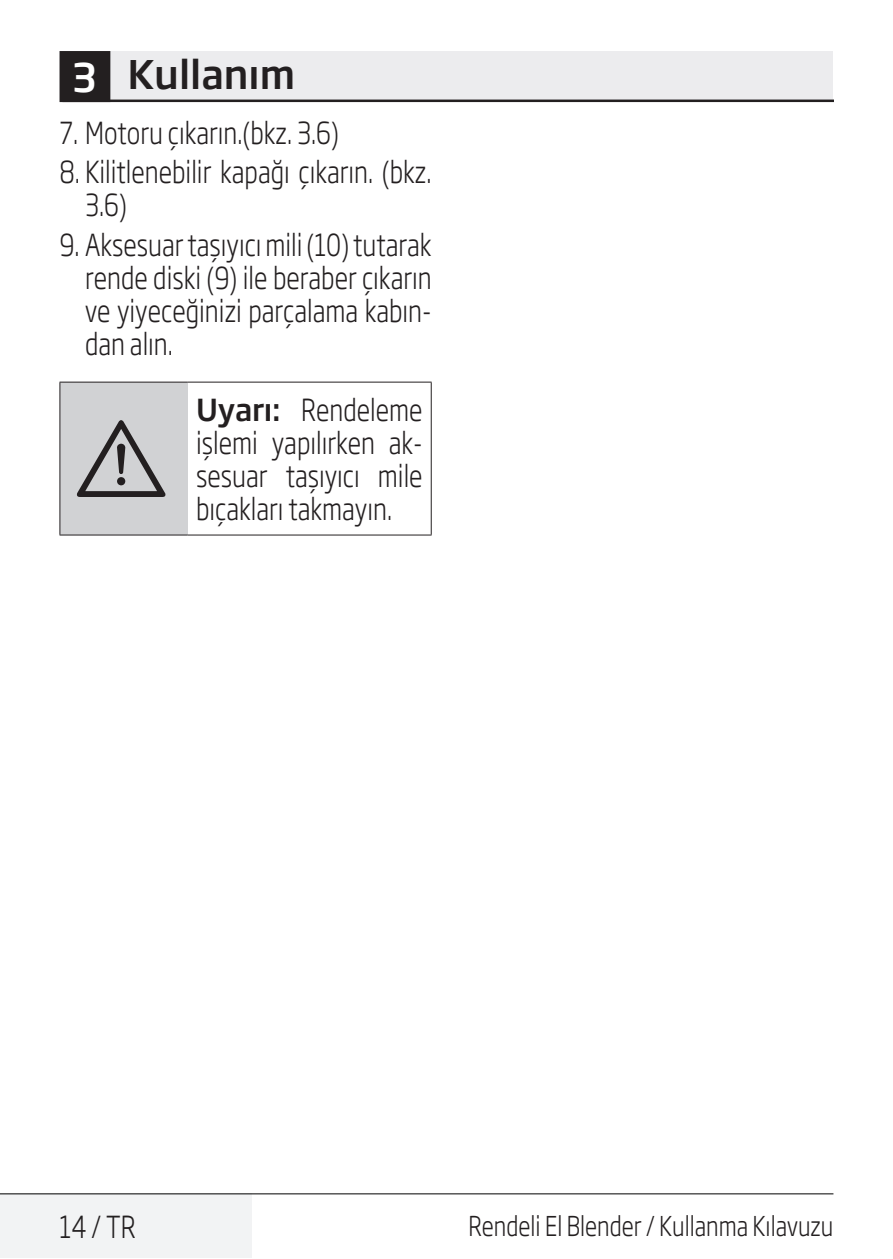
<style>
.page{position:relative;width:893px;height:1259px;background:#fff}
.page>*{position:absolute;margin:0;border:0;box-sizing:border-box;transform-origin:0 0}
.t1{font:96px "ZIWARNUN";color:#231f20}
.Unite_Baslik_Icerik{font:500 39px "Soho Gothic Pro";color:#231f20}
.Duz_Metin{font:300 30px/33px "Soho Gothic Pro";color:#231f20;text-align:justify;scale:.8 1}
.t2{font:300 27px "Soho Gothic Pro";color:#231f20;scale:.8 1}
.s1{color:#fff}
.s2{font-weight:500}
</style>
<div class="page">
<div style="left:62px;top:51px;width:771px;height:50px;background:#ececee"></div>
<hr style="left:62px;top:100px;width:771px;height:2px;background:#231f20">
<div style="left:61px;top:53px;width:48px;height:48px;background:#231f20"></div>
<div style="left:60px;top:51px;width:50px;height:51px;border:3px solid #231f20"></div>
<div style="left:0;top:1193px;width:252px;height:64px;background:#f2f3f4"></div>
<hr style="left:0;top:1193px;width:833px;height:1px;background:#000">
<div style="left:60px;top:382px;width:128px;height:153px;background:#d1d2d4"></div>
<hr style="left:188px;top:381px;width:244px;height:2px;background:#231f20">
<hr style="left:431px;top:382px;width:1px;height:152px;background:#231f20">
<hr style="left:188px;top:534px;width:244px;height:1px;background:#231f20">
<hr style="left:60px;top:534px;width:128px;height:1px;background:#231f20">
<hr style="left:60px;top:381px;width:128px;height:2px;background:#231f20">
<hr style="left:59px;top:382px;width:1px;height:152px;background:#231f20">
<p class="Unite_Baslik_Icerik" style="left:72px;top:44px;width:224px"><span class="s1">3</span> Kullanım</p>
<p class="Duz_Metin" style="left:60px;top:115px;width:351px">7. Motoru çıkarın.(bkz. 3.6)</p>
<p class="Duz_Metin" style="left:85px;top:154px;width:435px;text-indent:-26px">8. Kilitlenebilir kapağı çıkarın. (bkz.<br>3.6)</p>
<p class="Duz_Metin" style="left:85px;top:226px;width:435px;text-indent:-26px">9. Aksesuar taşıyıcı mili (10) tutarak rende diski (9) ile beraber çıkarın ve yiyeceğinizi parçalama kabın&shy;dan alın.</p>
<p class="t1" style="left:77px;top:408px;width:94px">A</p>
<p class="Duz_Metin" style="left:196px;top:391px;width:285px"><span class="s2">Uyarı:</span> Rendeleme işlemi yapılırken ak&shy;sesuar taşıyıcı mile bıçakları takmayın.</p>
<p class="Duz_Metin" style="left:60px;top:1208px;width:97px">14 / TR</p>
<p class="t2" style="left:468px;top:1205px;width:458px">Rendeli El Blender / Kullanma Kılavuzu</p>
</div>
